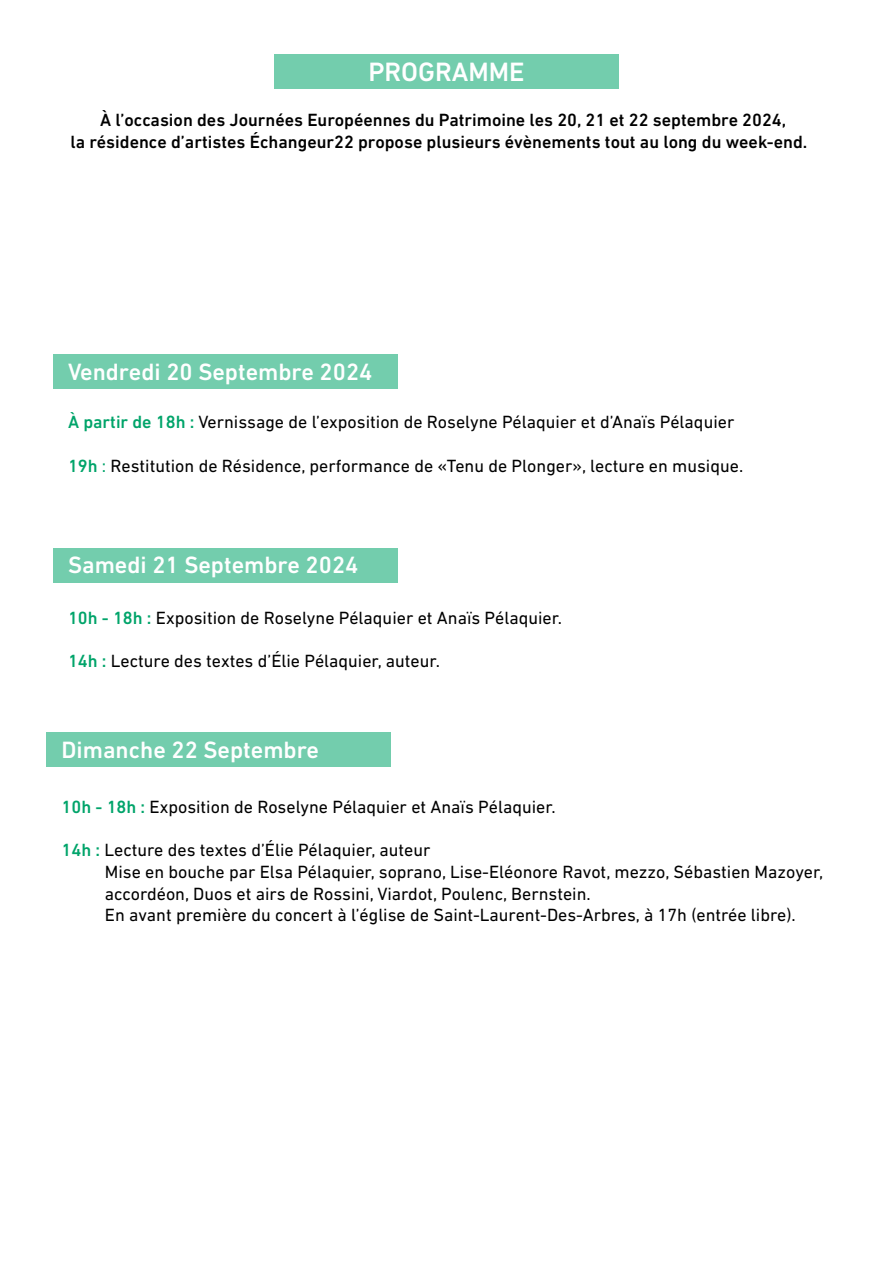
<style>
.page{position:relative;width:893px;height:1263px;background:#fff}
.page>*{position:absolute;margin:0;border:0;box-sizing:border-box;transform-origin:0 0}
.t1{font:500 27px "DIN Next LT Pro";color:#fff}
.t2{font:500 24px "DIN Next LT Pro";color:#fff}
.t3{font:18px/21.6px "DIN Next LT Pro";color:#000}
.t4{font:500 18px/21.6px "DIN Next LT Pro";color:#000;text-align:center}
.s1{font-weight:500;color:#00a46a}
.s2{color:#00a46a}
</style>
<div class="page">
<div style="left:274px;top:54px;width:345px;height:34px;background:#73cdad"></div>
<div style="left:53px;top:354px;width:345px;height:34px;background:#73cdad"></div>
<div style="left:53px;top:549px;width:345px;height:34px;background:#73cdad"></div>
<div style="left:46px;top:733px;width:345px;height:34px;background:#73cdad"></div>
<h1 class="t1" style="left:368px;top:56px;width:158px">PROGRAMME</h1>
<p class="t4" style="left:71px;top:109px;width:738px">À l’occasion des Journées Européennes du Patrimoine les 20, 21 et 22 septembre 2024,<br>la résidence d’artistes Échangeur22 propose plusieurs évènements tout au long du week-end.</p>
<h2 class="t2" style="left:68px;top:358px;width:306px">Vendredi 20 Septembre 2024</h2>
<p class="t3" style="left:68px;top:411px;width:668px"><span class="s1">À partir de 18h :</span> Vernissage de l’exposition de Roselyne Pélaquier et d’Anaïs Pélaquier</p>
<p class="t3" style="left:68px;top:455px;width:677px"><span class="s1">19h</span> <span class="s2">:</span> Restitution de Résidence, performance de «Tenu de Plonger», lecture en musique.</p>
<h2 class="t2" style="left:68px;top:551px;width:292px">Samedi 21 Septembre 2024</h2>
<p class="t3" style="left:68px;top:607px;width:496px"><span class="s1">10h - 18h :</span> Exposition de Roselyne Pélaquier et Anaïs Pélaquier.</p>
<p class="t3" style="left:68px;top:650px;width:373px"><span class="s1">14h :</span> Lecture des textes d’Élie Pélaquier, auteur.</p>
<h2 class="t2" style="left:62px;top:736px;width:259px">Dimanche 22 Septembre</h2>
<p class="t3" style="left:62px;top:796px;width:496px"><span class="s1">10h - 18h :</span> Exposition de Roselyne Pélaquier et Anaïs Pélaquier.</p>
<p class="t3" style="left:105px;top:839px;width:720px;text-indent:-43px"><span class="s1">14h :</span> Lecture des textes d’Élie Pélaquier, auteur<br>Mise en bouche par Elsa Pélaquier, soprano, Lise-Eléonore Ravot, mezzo, Sébastien Mazoyer, accordéon, Duos et airs de Rossini, Viardot, Poulenc, Bernstein.<br>En avant première du concert à l’église de Saint-Laurent-Des-Arbres, à 17h (entrée libre).</p>
</div>
